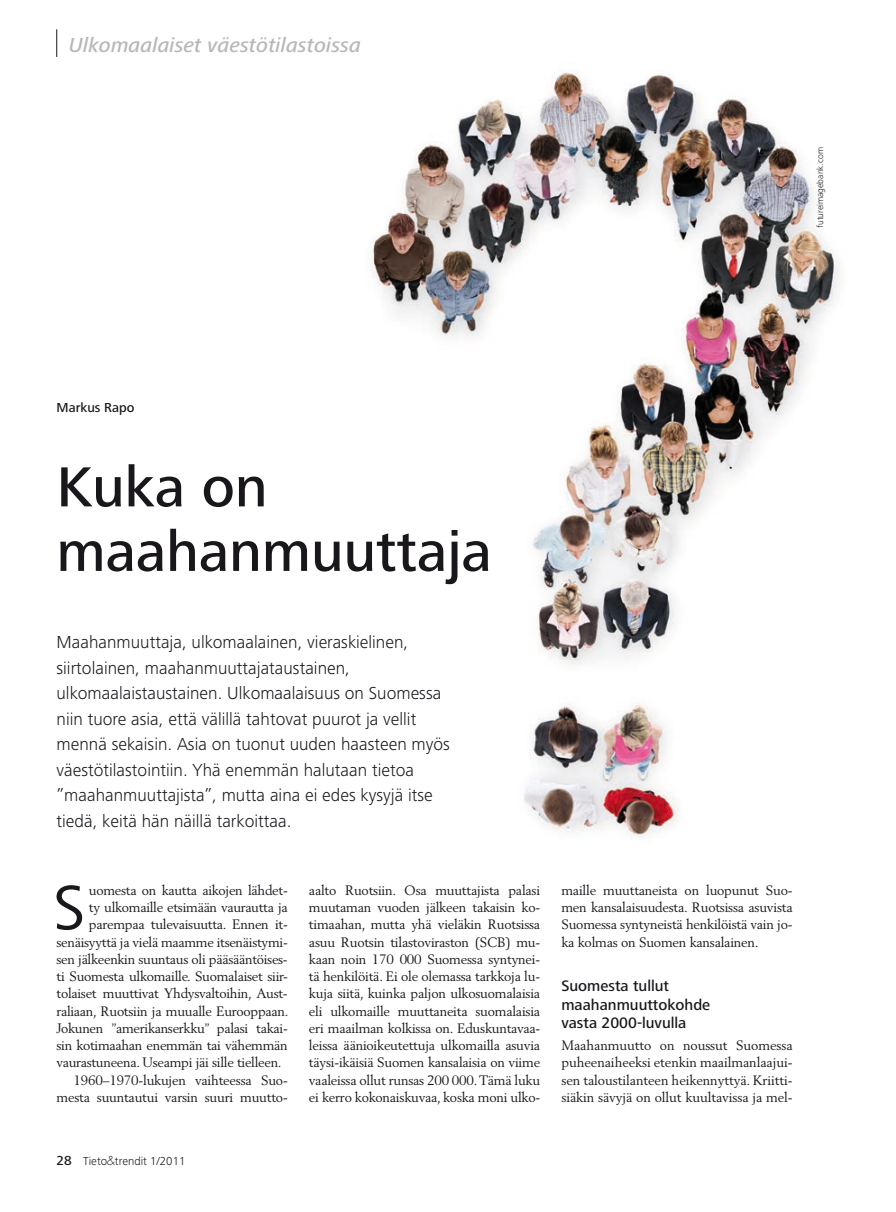
<style>
.page{position:relative;width:896px;height:1212px;background:#fff}
.page>*{position:absolute;margin:0;border:0;box-sizing:border-box;transform-origin:0 0}
.t1{font:65.25px "Frutiger Next LT";color:#1a171c}
.t2{font:500 58.5px/64.5px "Frutiger Next LT";color:#1a171c}
.t3{font:italic 500 21px "Frutiger Next LT";color:#b6b7b7}
.t4{font:300 18px/25.5px "Frutiger Next LT";color:#1a171c}
.t5{font:500 15.75px/18.8px "Frutiger Next LT";color:#1a171c}
.t6{font:13.5px/17.2px "Berling";letter-spacing:-.02em;color:#1a171c;text-align:justify}
.t7{font:500 13.5px "Frutiger Next LT";color:#1a171c}
.t8{font:300 12px "Frutiger Next LT";color:#1a171c}
.t9{font:300 9px "Frutiger Next LT";color:#1a171c}
.s1{font-weight:500;font-size:13.5px}
.s2{font-family:"Futura"}
</style>
<div class="page">
<svg style="left:56px;top:29px;width:1px;height:28px"></svg>
<img style="left:371px;top:70px;width:469px;height:769px">
<h3 class="t3" style="left:69px;top:33px;width:293px">Ulkomaalaiset väestötilastoissa</h3>
<p class="t9" style="left:814px;top:228px;width:82px;rotate:-90deg">futureimagebank.com</p>
<p class="t7" style="left:57px;top:400px;width:79px">Markus Rapo</p>
<h2 class="t2" style="left:57px;top:455px;width:436px">Kuka on maahanmuuttaja</h2>
<p class="t4" style="left:57px;top:630px;width:395px">Maahanmuuttaja, ulkomaalainen, vieraskielinen, siirtolainen, maahanmuuttajataustainen, ulkomaalaistaustainen. Ulkomaalaisuus on Suomessa niin tuore asia, että välillä tahtovat puurot ja vellit mennä sekaisin. Asia on tuonut uuden haasteen myös väestötilastointiin. Yhä enemmän halutaan tietoa ”maahanmuuttajista”, mutta aina ei edes kysyjä itse tiedä, keitä hän näillä tarkoittaa.</p>
<h1 class="t1" style="left:53px;top:872px;width:33px">S</h1>
<p class="t6" style="left:89px;top:881px;width:200px">uomesta on kautta aikojen lähdet-</p>
<p class="t6" style="left:89px;top:899px;width:200px">ty ulkomaille etsimään vaurautta ja</p>
<p class="t6" style="left:89px;top:916px;width:200px">parempaa tulevaisuutta. Ennen it-</p>
<p class="t6" style="left:57px;top:933px;width:233px">senäisyyttä ja vielä maamme itsenäistymi-</p>
<p class="t6" style="left:57px;top:950px;width:233px">sen jälkeenkin suuntaus oli pääsääntöises-</p>
<p class="t6" style="left:57px;top:968px;width:233px">ti Suomesta ulkomaille. Suomalaiset siir-</p>
<p class="t6" style="left:57px;top:985px;width:233px">tolaiset muuttivat Yhdysvaltoihin, Aust-</p>
<p class="t6" style="left:57px;top:1002px;width:233px">raliaan, Ruotsiin ja muualle Eurooppaan.</p>
<p class="t6" style="left:57px;top:1019px;width:233px">Jokunen ”amerikanserkku” palasi takai-</p>
<p class="t6" style="left:57px;top:1037px;width:233px">sin kotimaahan enemmän tai vähemmän</p>
<p class="t6" style="left:57px;top:1054px;width:227px">vaurastuneena. Useampi jäi sille tielleen.</p>
<p class="t6" style="left:74px;top:1071px;width:216px">1960–1970-lukujen vaihteessa Suo-</p>
<p class="t6" style="left:57px;top:1088px;width:233px">mesta suuntautui varsin suuri muutto-</p>
<p class="t8" style="left:57px;top:1154px;width:130px"><span class="s1">28</span> Tieto<span class="s2">&amp;</span>trendit 1/2011</p>
<p class="t6" style="left:309px;top:881px;width:233px">aalto Ruotsiin. Osa muuttajista palasi muutaman vuoden jälkeen takaisin ko&shy;timaahan, mutta yhä vieläkin Ruotsissa asuu Ruotsin tilastoviraston (SCB) mu&shy;kaan noin 170 000 Suomessa syntynei&shy;tä henkilöitä. Ei ole olemassa tarkkoja lu&shy;kuja siitä, kuinka paljon ulkosuomalaisia eli ulkomaille muuttaneita suomalaisia eri maailman kolkissa on. Eduskuntavaa&shy;leissa äänioikeutettuja ulkomailla asuvia täysi-ikäisiä Suomen kansalaisia on viime vaaleissa ollut runsas 200 000. Tämä luku ei kerro kokonaiskuvaa, koska moni ulko-</p>
<p class="t6" style="left:561px;top:881px;width:233px">maille muuttaneista on luopunut Suo&shy;men kansalaisuudesta. Ruotsissa asuvista Suomessa syntyneistä henkilöistä vain jo&shy;ka kolmas on Suomen kansalainen.</p>
<p class="t5" style="left:561px;top:976px;width:150px">Suomesta tullut maahanmuuttokohde vasta 2000-luvulla</p>
<p class="t6" style="left:561px;top:1037px;width:233px">Maahanmuutto on noussut Suomessa puheenaiheeksi etenkin maailmanlaajui&shy;sen taloustilanteen heikennyttyä. Kriitti&shy;siäkin sävyjä on ollut kuultavissa ja mel-</p>
</div>
